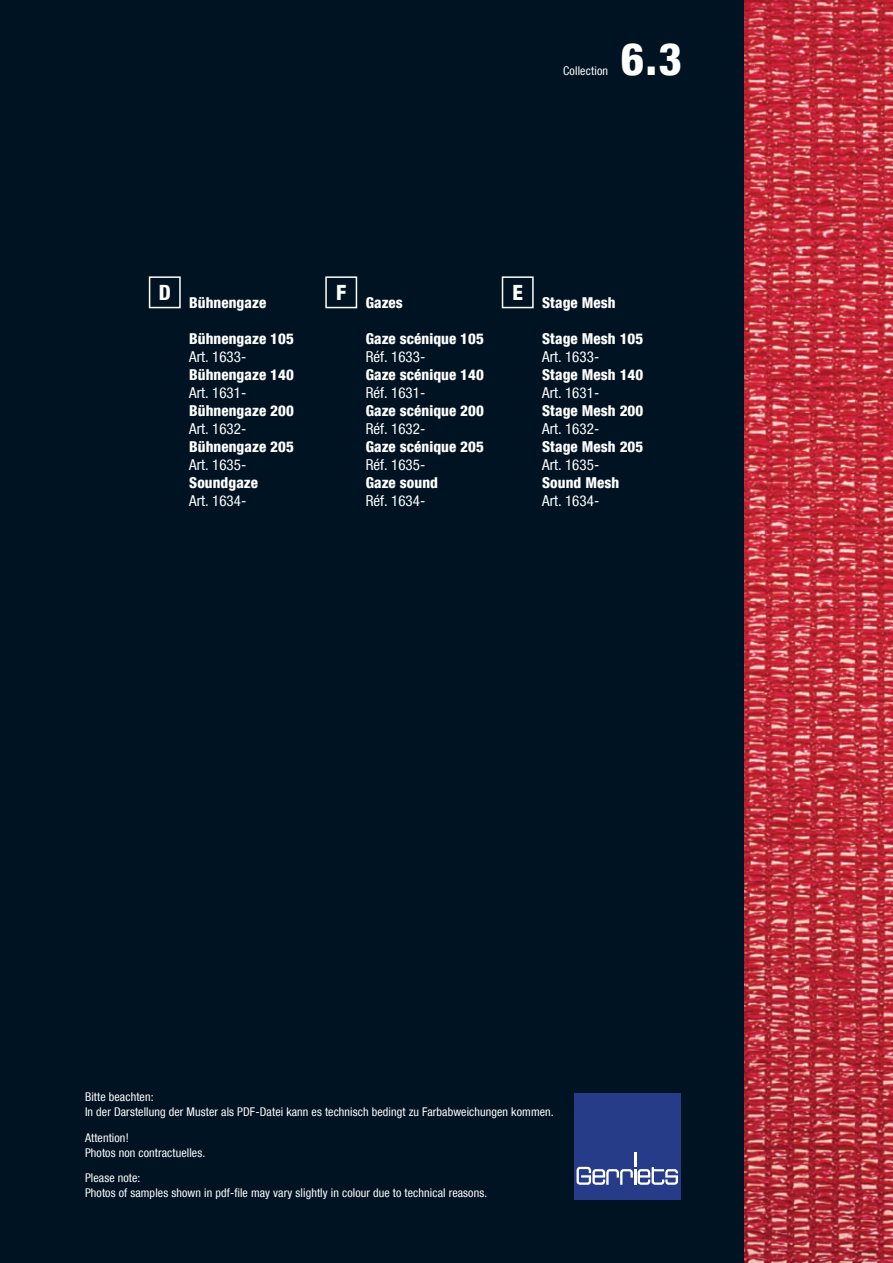
<style>
.page{position:relative;width:893px;height:1263px;background:#001322}
.page>*{position:absolute;margin:0;border:0;box-sizing:border-box;transform-origin:0 0}
.t1{font:800 condensed 45px "Helvetica Neue LT Com";color:#fff}
.t2{font:800 condensed 21px "Helvetica Neue LT Com";color:#fff}
.t3{font:800 condensed 15px "Helvetica Neue LT Com";letter-spacing:.005em;color:#fff}
.t4{font:condensed 15px "Helvetica Neue LT Com";letter-spacing:.005em;color:#fff}
.t5{font:condensed 12px/15px "Helvetica Neue LT Com";letter-spacing:.01em;color:#fff}
</style>
<div class="page">
<img style="left:744px;top:0;width:149px;height:1263px">
<div style="left:149px;top:276px;width:32px;height:32px;border:2px solid #fff"></div>
<div style="left:325px;top:276px;width:32px;height:32px;border:2px solid #fff"></div>
<div style="left:502px;top:276px;width:32px;height:32px;border:2px solid #fff"></div>
<div style="left:574px;top:1093px;width:106px;height:106px;background:#263c89"></div>
<svg style="left:576px;top:1152px;width:102px;height:33px"></svg>
<p class="t5" style="left:563px;top:63px;width:46px">Collection</p>
<h1 class="t1" style="left:621px;top:31px;width:63px">6.3</h1>
<h2 class="t2" style="left:159px;top:279px;width:14px">D</h2>
<h2 class="t2" style="left:336px;top:279px;width:12px">F</h2>
<h2 class="t2" style="left:512px;top:279px;width:12px">E</h2>
<p class="t3" style="left:189px;top:294px;width:78px">Bühnengaze</p>
<p class="t3" style="left:189px;top:330px;width:106px">Bühnengaze 105</p>
<p class="t4" style="left:189px;top:348px;width:59px">Art. 1633-</p>
<p class="t3" style="left:189px;top:366px;width:106px">Bühnengaze 140</p>
<p class="t4" style="left:189px;top:384px;width:59px">Art. 1631-</p>
<p class="t3" style="left:189px;top:402px;width:106px">Bühnengaze 200</p>
<p class="t4" style="left:189px;top:420px;width:59px">Art. 1632-</p>
<p class="t3" style="left:189px;top:438px;width:106px">Bühnengaze 205</p>
<p class="t4" style="left:189px;top:456px;width:59px">Art. 1635-</p>
<p class="t3" style="left:189px;top:474px;width:70px">Soundgaze</p>
<p class="t4" style="left:189px;top:492px;width:59px">Art. 1634-</p>
<p class="t3" style="left:366px;top:294px;width:39px">Gazes</p>
<p class="t3" style="left:366px;top:330px;width:120px">Gaze scénique 105</p>
<p class="t4" style="left:366px;top:348px;width:61px">Réf. 1633-</p>
<p class="t3" style="left:366px;top:366px;width:120px">Gaze scénique 140</p>
<p class="t4" style="left:366px;top:384px;width:61px">Réf. 1631-</p>
<p class="t3" style="left:366px;top:402px;width:120px">Gaze scénique 200</p>
<p class="t4" style="left:366px;top:420px;width:61px">Réf. 1632-</p>
<p class="t3" style="left:366px;top:438px;width:120px">Gaze scénique 205</p>
<p class="t4" style="left:366px;top:456px;width:61px">Réf. 1635-</p>
<p class="t3" style="left:366px;top:474px;width:74px">Gaze sound</p>
<p class="t4" style="left:366px;top:492px;width:61px">Réf. 1634-</p>
<p class="t3" style="left:542px;top:294px;width:75px">Stage Mesh</p>
<p class="t3" style="left:542px;top:330px;width:103px">Stage Mesh 105</p>
<p class="t4" style="left:542px;top:348px;width:59px">Art. 1633-</p>
<p class="t3" style="left:542px;top:366px;width:103px">Stage Mesh 140</p>
<p class="t4" style="left:542px;top:384px;width:59px">Art. 1631-</p>
<p class="t3" style="left:542px;top:402px;width:103px">Stage Mesh 200</p>
<p class="t4" style="left:542px;top:420px;width:59px">Art. 1632-</p>
<p class="t3" style="left:542px;top:438px;width:103px">Stage Mesh 205</p>
<p class="t4" style="left:542px;top:456px;width:59px">Art. 1635-</p>
<p class="t3" style="left:542px;top:474px;width:79px">Sound Mesh</p>
<p class="t4" style="left:542px;top:492px;width:59px">Art. 1634-</p>
<p class="t5" style="left:85px;top:1089px;width:470px">Bitte beachten:<br>In der Darstellung der Muster als PDF-Datei kann es technisch bedingt zu Farbabweichungen kommen.</p>
<p class="t5" style="left:85px;top:1130px;width:122px">Attention!<br>Photos non contractuelles.</p>
<p class="t5" style="left:85px;top:1170px;width:404px">Please note:<br>Photos of samples shown in pdf-file may vary slightly in colour due to technical reasons.</p>
</div>
